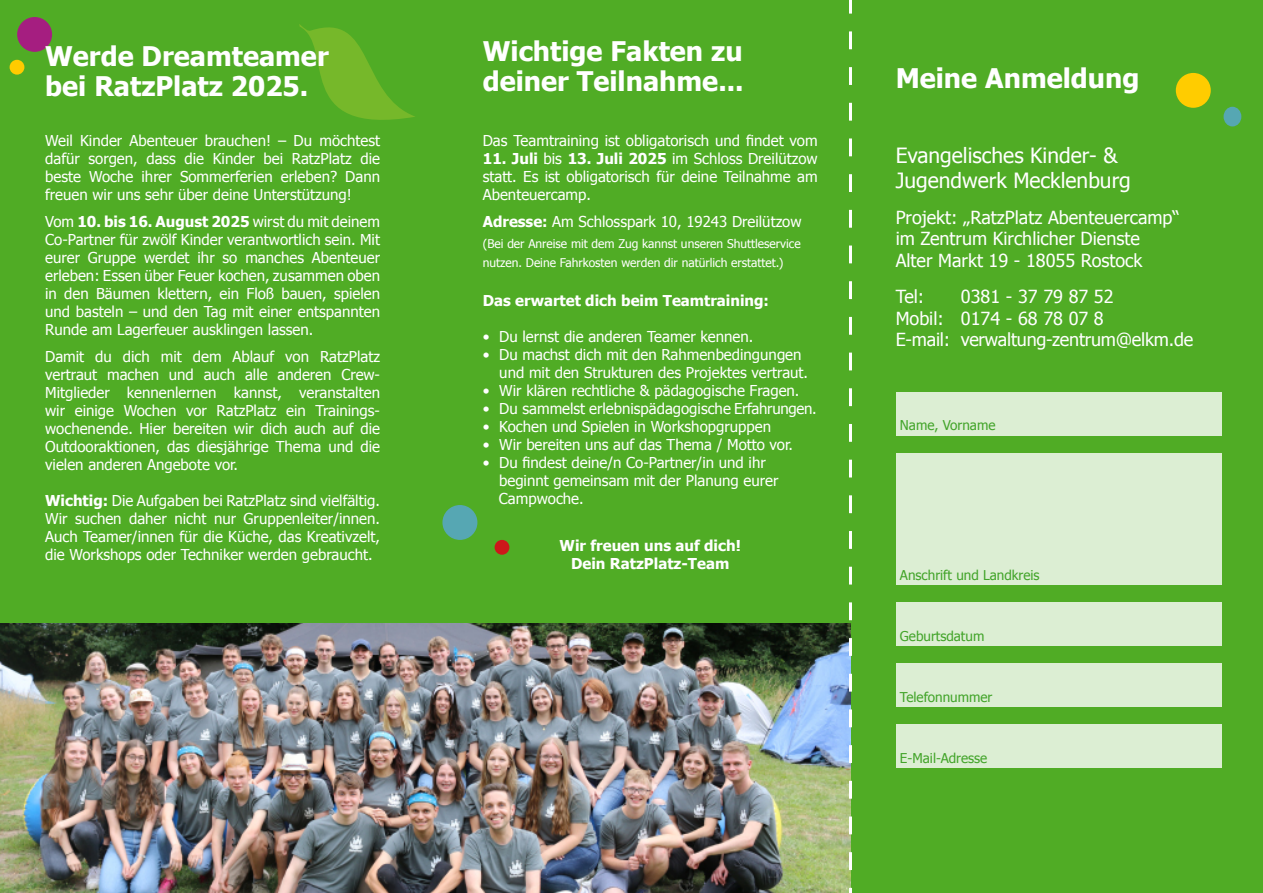
<style>
.page{position:relative;width:1263px;height:893px;background:#50ac25}
.page>*{position:absolute;margin:0;border:0;box-sizing:border-box;transform-origin:0 0}
.t1{font:700 27px/30px "Tahoma";color:#fff}
.t2{font:21px/25.2px "Tahoma";color:#fff}
.t3{font:18px "Tahoma";color:#fff}
.t4{font:15px/18px "Tahoma";color:#fff;text-align:justify}
.t5{font:700 15px "Tahoma";color:#fff}
.t6{font:13.5px "Tahoma";color:#42a429}
.t7{font:12px/18px "Tahoma";color:#fff}
.s1{font-weight:700}
</style>
<div class="page">
<svg style="left:290px;top:10px;width:126px;height:128px;background:#5baf26"></svg>
<div style="left:10px;top:60px;width:14px;height:15px;background:#ffcb00;border-radius:50%"></div>
<div style="left:17px;top:17px;width:35px;height:35px;background:#a51e80;border-radius:50%"></div>
<div style="left:1176px;top:73px;width:35px;height:35px;background:#fc0;border-radius:50%"></div>
<div style="left:1224px;top:107px;width:16px;height:19px;background:#56a7b3;border-radius:50%"></div>
<div style="left:1223px;top:107px;width:18px;height:19px;border:2px solid #56a7b3;border-radius:50%"></div>
<div style="left:896px;top:392px;width:326px;height:44px;background:#dceed3"></div>
<div style="left:896px;top:602px;width:326px;height:44px;background:#dceed3"></div>
<div style="left:896px;top:453px;width:326px;height:132px;background:#dceed3"></div>
<div style="left:896px;top:663px;width:326px;height:44px;background:#dceed3"></div>
<div style="left:896px;top:724px;width:326px;height:43px;background:#dceed3"></div>
<img style="left:0;top:624px;width:849px;height:269px">
<svg style="left:849px;top:0;width:3px;height:893px"></svg>
<div style="left:443px;top:506px;width:34px;height:33px;background:#56a7b3;border-radius:50%"></div>
<div style="left:442px;top:505px;width:35px;height:35px;border:2px solid #56a7b3;border-radius:50%"></div>
<div style="left:495px;top:540px;width:14px;height:15px;background:#cd171a;border-radius:50%"></div>
<p class="t1" style="left:45px;top:39px;width:285px">Werde Dreamteamer</p>
<p class="t1" style="left:45px;top:69px;width:265px">bei RatzPlatz 2025.</p>
<p class="t4" style="left:45px;top:131px;width:336px">Weil Kinder Abenteuer brauchen! – Du möchtest dafür sorgen, dass die Kinder bei RatzPlatz die beste Woche ihrer Sommerferien erleben? Dann freuen wir uns sehr über deine Unterstützung!</p>
<p class="t4" style="left:45px;top:212px;width:336px">Vom <span class="s1">10. bis 16. August 2025</span> wirst du mit deinem Co-Partner für zwölf Kinder verantwortlich sein. Mit eurer Gruppe werdet ihr so manches Abenteuer erleben: Essen über Feuer kochen, zusammen oben in den Bäumen klettern, ein Floß bauen, spielen und basteln – und den Tag mit einer entspannten Runde am Lagerfeuer ausklingen lassen.</p>
<p class="t4" style="left:45px;top:347px;width:336px">Damit du dich mit dem Ablauf von RatzPlatz vertraut machen und auch alle anderen Crew-Mitglieder kennenlernen kannst, veranstalten wir einige Wochen vor RatzPlatz ein Trainings&shy;wochenende. Hier bereiten wir dich auch auf die Outdooraktionen, das diesjährige Thema und die vielen anderen Angebote vor.</p>
<p class="t4" style="left:45px;top:491px;width:336px"><span class="s1">Wichtig:</span> Die Aufgaben bei RatzPlatz sind vielfältig.<br>Wir suchen daher nicht nur Gruppenleiter/innen.<br>Auch Teamer/innen für die Küche, das Kreativzelt, die Workshops oder Techniker werden gebraucht.</p>
<p class="t1" style="left:483px;top:35px;width:262px">Wichtige Fakten zu deiner Teilnahme...</p>
<p class="t4" style="left:483px;top:131px;width:336px">Das Teamtraining ist obligatorisch und findet vom</p>
<p class="t4" style="left:483px;top:149px;width:336px"><span class="s1">11. Juli</span> bis <span class="s1">13. Juli 2025</span> im Schloss Dreilützow statt. Es ist obligatorisch für deine Teilnahme am Abenteuercamp.</p>
<p class="t4" style="left:483px;top:212px;width:320px"><span class="s1">Adresse:</span> Am Schlosspark 10, 19243 Dreilützow</p>
<p class="t7" style="left:483px;top:235px;width:319px">(Bei der Anreise mit dem Zug kannst unseren Shuttleservice nutzen. Deine Fahrkosten werden dir natürlich erstattet.)</p>
<p class="t5" style="left:483px;top:290px;width:288px">Das erwartet dich beim Teamtraining:</p>
<p class="t4" style="left:483px;top:327px;width:272px">• Du lernst die anderen Teamer kennen.</p>
<p class="t4" style="left:483px;top:345px;width:320px">• Du machst dich mit den Rahmenbedingungen</p>
<p class="t4" style="left:499px;top:363px;width:310px">und mit den Strukturen des Projektes vertraut.</p>
<p class="t4" style="left:483px;top:381px;width:318px">• Wir klären rechtliche &amp; pädagogische Fragen.</p>
<p class="t4" style="left:483px;top:399px;width:335px">• Du sammelst erlebnispädagogische Erfahrungen.</p>
<p class="t4" style="left:483px;top:417px;width:290px">• Kochen und Spielen in Workshopgruppen</p>
<p class="t4" style="left:483px;top:435px;width:312px">• Wir bereiten uns auf das Thema / Motto vor.</p>
<p class="t4" style="left:483px;top:453px;width:284px">• Du findest deine/n Co-Partner/in und ihr</p>
<p class="t4" style="left:499px;top:471px;width:281px">beginnt gemeinsam mit der Planung eurer<br>Campwoche.</p>
<p class="t5" style="left:560px;top:535px;width:183px">Wir freuen uns auf dich!</p>
<p class="t5" style="left:571px;top:553px;width:160px">Dein RatzPlatz-Team</p>
<p class="t1" style="left:896px;top:61px;width:245px">Meine Anmeldung</p>
<p class="t2" style="left:896px;top:141px;width:237px">Evangelisches Kinder- &amp;<br>Jugendwerk Mecklenburg</p>
<p class="t3" style="left:896px;top:205px;width:286px">Projekt: „RatzPlatz Abenteuercamp“</p>
<p class="t3" style="left:896px;top:227px;width:246px">im Zentrum Kirchlicher Dienste</p>
<p class="t3" style="left:896px;top:248px;width:248px">Alter Markt 19 - 18055 Rostock</p>
<p class="t3" style="left:896px;top:284px;width:30px">Tel:</p>
<p class="t3" style="left:961px;top:284px;width:154px">0381 - 37 79 87 52</p>
<p class="t3" style="left:896px;top:306px;width:210px">Mobil: 0174 - 68 78 07 8</p>
<p class="t3" style="left:896px;top:328px;width:299px">E-mail: verwaltung-zentrum@elkm.de</p>
<p class="t6" style="left:900px;top:416px;width:97px">Name, Vorname</p>
<p class="t6" style="left:900px;top:566px;width:141px">Anschrift und Landkreis</p>
<p class="t6" style="left:900px;top:627px;width:86px">Geburtsdatum</p>
<p class="t6" style="left:900px;top:688px;width:94px">Telefonnummer</p>
<p class="t6" style="left:900px;top:749px;width:89px">E-Mail-Adresse</p>
</div>
